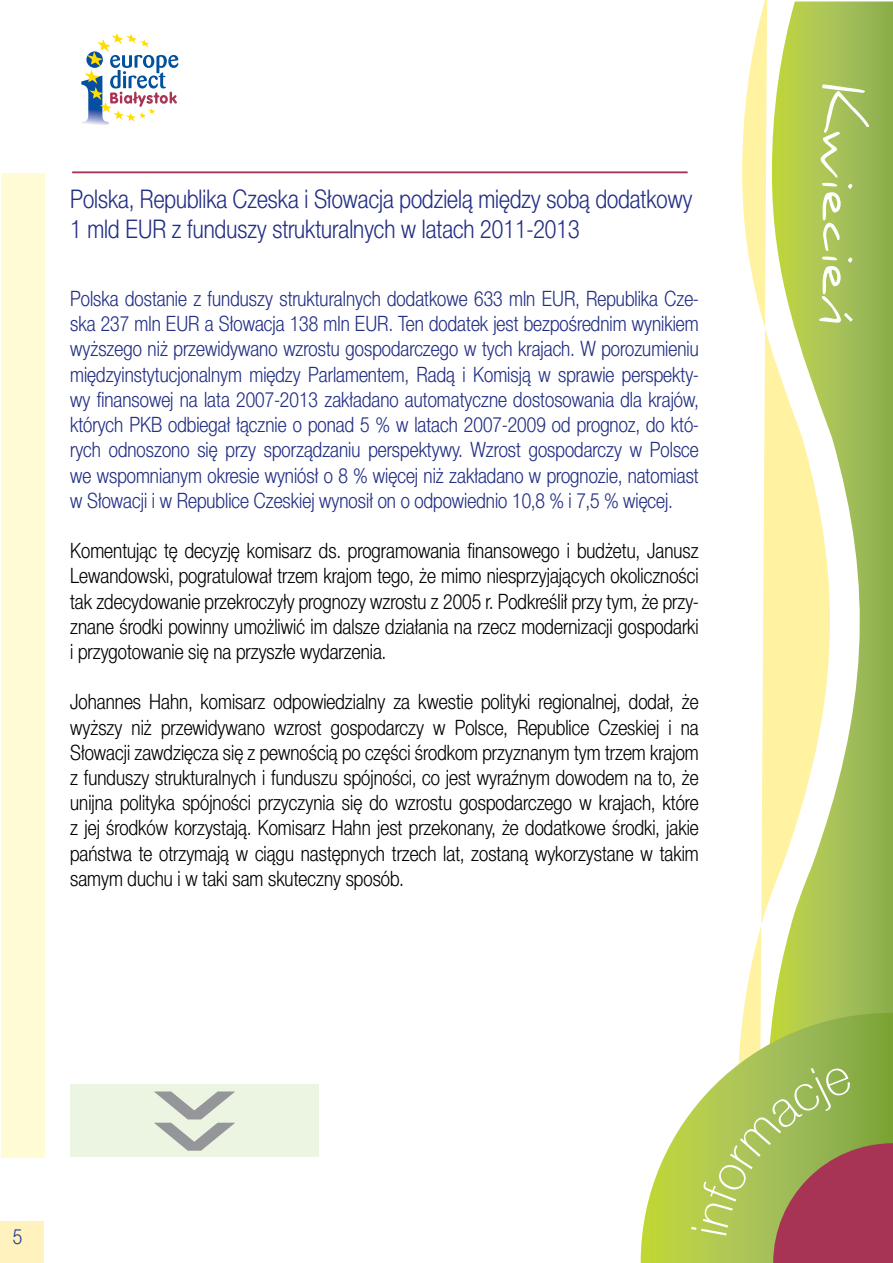
<style>
.page{position:relative;width:893px;height:1263px;background:#fff}
.page>*{position:absolute;margin:0;border:0;box-sizing:border-box;transform-origin:0 0}
.t1{font:59.7px "Daniel";color:#fff}
.t2{font:25.5px/30.6px "Switzer Cnd TTEFN Light";color:#232f84}
.t3{font:21px/25.2px "Switzer Cnd TTEFN Light";color:#000;text-align:justify}
.t4{font:21px/25.2px "Switzer Cnd TTEFN Light";color:#232f84;text-align:justify}
</style>
<div class="page">
<img style="left:81px;top:80px;width:28px;height:45px">
<svg style="left:84px;top:33px;width:94px;height:89px"></svg>
<div style="left:1px;top:173px;width:44px;height:985px;background:#fffbd5"></div>
<hr style="left:72px;top:172px;width:615px;height:1px;background:#a73455">
<div style="left:0;top:1221px;width:44px;height:42px;background:#fff2be"></div>
<div style="left:70px;top:1084px;width:249px;height:73px;background:#ecf5e1"></div>
<svg style="left:154px;top:1091px;width:81px;height:60px"></svg>
<svg style="left:742px;top:0;width:89px;height:1013px"></svg>
<svg style="left:767px;top:2px;width:126px;height:1011px"></svg>
<svg style="left:841px;top:310px;width:15px;height:15px"></svg>
<svg style="left:641px;top:1013px;width:252px;height:250px"></svg>
<svg style="left:691px;top:1065px;width:202px;height:198px;background:#a59856"></svg>
<p class="t2" style="left:70px;top:183px;width:624px">Polska, Republika Czeska i Słowacja podzielą między sobą dodatkowy<br>1 mld EUR z funduszy strukturalnych w latach 2011-2013</p>
<p class="t4" style="left:70px;top:286px;width:630px">Polska dostanie z funduszy strukturalnych dodatkowe 633 mln EUR, Republika Cze&shy;ska 237 mln EUR a Słowacja 138 mln EUR. Ten dodatek jest bezpośrednim wynikiem wyższego niż przewidywano wzrostu gospodarczego w tych krajach. W porozumieniu międzyinstytucjonalnym między Parlamentem, Radą i Komisją w sprawie perspekty&shy;wy finansowej na lata 2007-2013 zakładano automatyczne dostosowania dla krajów, których PKB odbiegał łącznie o ponad 5 % w latach 2007-2009 od prognoz, do któ&shy;rych odnoszono się przy sporządzaniu perspektywy. Wzrost gospodarczy w Polsce we wspomnianym okresie wyniósł o 8 % więcej niż zakładano w prognozie, natomiast w Słowacji i w Republice Czeskiej wynosił on o odpowiednio 10,8 % i 7,5 % więcej.</p>
<p class="t3" style="left:70px;top:538px;width:630px">Komentując tę decyzję komisarz ds. programowania finansowego i budżetu, Janusz Lewandowski, pogratulował trzem krajom tego, że mimo niesprzyjających okoliczności tak zdecydowanie przekroczyły prognozy wzrostu z 2005 r. Podkreślił przy tym, że przy&shy;znane środki powinny umożliwić im dalsze działania na rzecz modernizacji gospodarki i przygotowanie się na przyszłe wydarzenia.</p>
<p class="t3" style="left:70px;top:689px;width:630px">Johannes Hahn, komisarz odpowiedzialny za kwestie polityki regionalnej, dodał, że wyższy niż przewidywano wzrost gospodarczy w Polsce, Republice Czeskiej i na Słowacji zawdzięcza się z pewnością po części środkom przyznanym tym trzem krajom z funduszy strukturalnych i funduszu spójności, co jest wyraźnym dowodem na to, że unijna polityka spójności przyczynia się do wzrostu gospodarczego w krajach, które z jej środków korzystają. Komisarz Hahn jest przekonany, że dodatkowe środki, jakie państwa te otrzymają w ciągu następnych trzech lat, zostaną wykorzystane w takim samym duchu i w taki sam skuteczny sposób.</p>
<h1 class="t1" style="left:878px;top:83px;width:244px;rotate:90deg">Kwiecien</h1>
</div>
